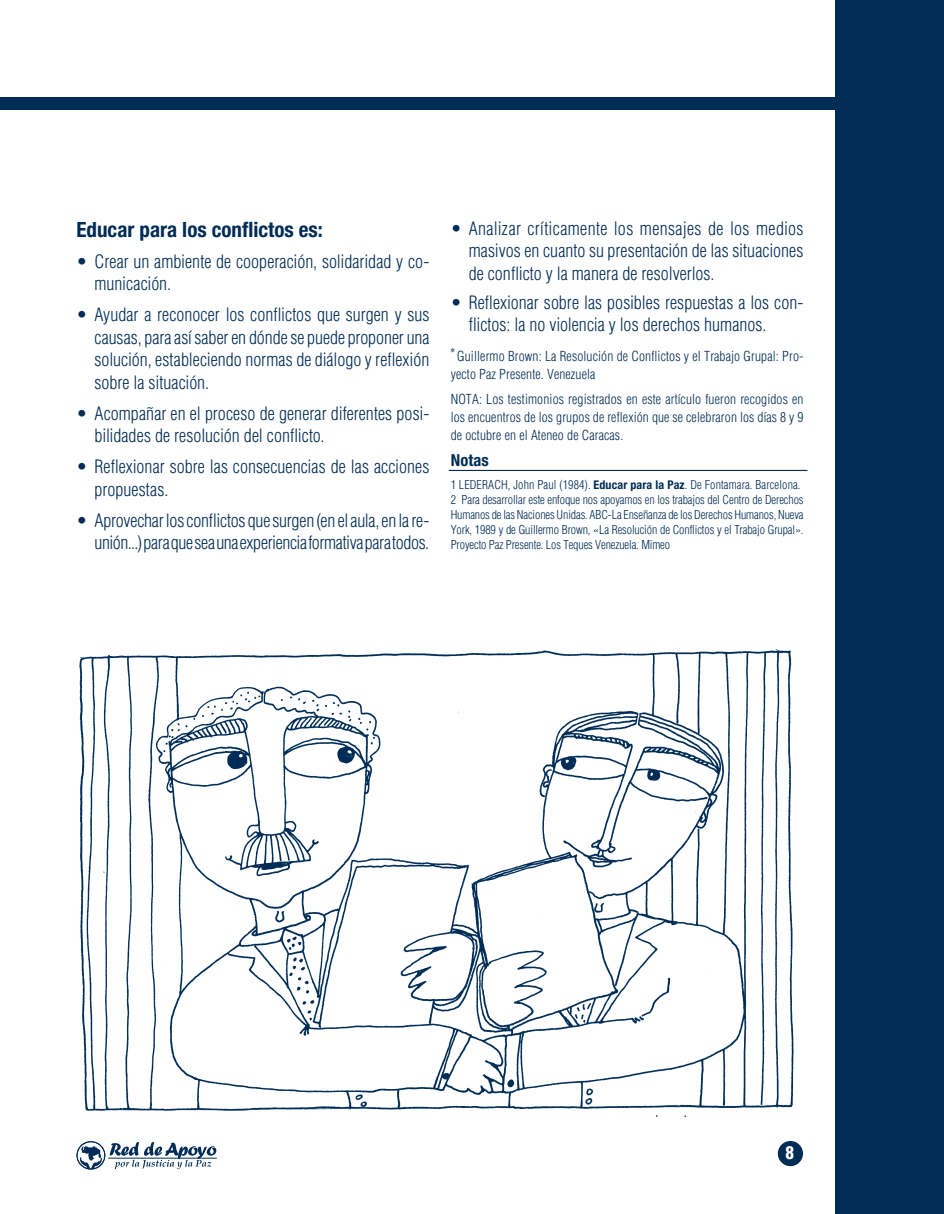
<style>
.page{position:relative;width:944px;height:1214px;background:#fff}
.page>*{position:absolute;margin:0;border:0;box-sizing:border-box;transform-origin:0 0}
.Subtitulo_2{font:700 condensed 21px "Helvetica Neue";color:#002c55}
.texto_tab{font:300 condensed 18px/22.5px "Helvetica";color:#002c55}
.t1{font:900 condensed 17.25px "Helvetica LT Std";color:#fff}
.Subtitulo_3{font:700 condensed 16.5px "Helvetica Neue";letter-spacing:.01em;color:#002c55}
.texto{font:300 condensed 13.5px/18px "Helvetica";letter-spacing:.01em;color:#002c55}
.texto-2{font:300 condensed 12px/15px "Helvetica";letter-spacing:-.01em;color:#002c55;text-align:justify}
.texto-3{font:300 condensed 12px "Helvetica";letter-spacing:.01em;color:#002c55}
.s1{font-family:"Helvetica Neue";font-weight:700}
</style>
<div class="page">
<div style="left:778px;top:1141px;width:24px;height:24px;background:#002c55;border-radius:50%"></div>
<div style="left:777px;top:1141px;width:26px;height:25px;border:2px solid #002c55;border-radius:50%"></div>
<svg style="left:80px;top:1145px;width:22px;height:24px"></svg>
<div style="left:77px;top:1141px;width:28px;height:28px;border:1px solid #002c55;border-radius:50%"></div>
<div style="left:76px;top:1141px;width:29px;height:28px;border:1px solid #002c55;border-radius:50%"></div>
<hr style="left:108px;top:1157px;width:108px;height:1px;background:#002c55">
<svg style="left:110px;top:1142px;width:106px;height:27px"></svg>
<div style="left:0;top:98px;width:918px;height:12px;background:#002c55"></div>
<div style="left:835px;top:0;width:108px;height:1213px;background:#002c55"></div>
<img style="left:79px;top:649px;width:715px;height:467px">
<hr style="left:449px;top:470px;width:358px;height:1px;background:#002c55">
<p class="Subtitulo_2" style="left:77px;top:216px;width:248px">Educar para los conflictos es:</p>
<p class="texto_tab" style="left:95px;top:250px;width:336px;text-indent:-18px">• Crear un ambiente de cooperación, solidaridad y co&shy;municación.</p>
<p class="texto_tab" style="left:95px;top:303px;width:336px;text-align:justify;text-indent:-18px">• Ayudar a reconocer los conflictos que surgen y sus causas, para así saber en dónde se puede proponer una solución, estableciendo normas de diálogo y reflexión sobre la situación.</p>
<p class="texto_tab" style="left:95px;top:402px;width:336px;text-indent:-18px">• Acompañar en el proceso de generar diferentes posi&shy;bilidades de resolución del conflicto.</p>
<p class="texto_tab" style="left:95px;top:455px;width:336px;text-indent:-18px">• Reflexionar sobre las consecuencias de las acciones propuestas.</p>
<p class="texto_tab" style="left:77px;top:509px;width:354px;text-align:right">• Aprovecharlosconflictos quesurgen (en elaula,en lare&shy;unión...) para que sea una experiencia formativa para todos.</p>
<p class="texto_tab" style="left:468px;top:217px;width:336px;text-align:justify;text-indent:-18px">• Analizar críticamente los mensajes de los medios masivos en cuanto su presentación de las situaciones de conflicto y la manera de resolverlos.</p>
<p class="texto_tab" style="left:468px;top:291px;width:336px;text-indent:-18px">• Reflexionar sobre las posibles respuestas a los con&shy;flictos: la no violencia y los derechos humanos.</p>
<p class="texto" style="left:450px;top:347px;width:354px"><sup>*</sup> Guillermo Brown: La Resolución de Conflictos y el Trabajo Grupal: Pro&shy;yecto Paz Presente. Venezuela</p>
<p class="texto" style="left:450px;top:389px;width:354px;text-align:justify">NOTA: Los testimonios registrados en este artículo fueron recogidos en los encuentros de los grupos de reflexión que se celebraron los días 8 y 9 de octubre en el Ateneo de Caracas.</p>
<p class="Subtitulo_3" style="left:450px;top:450px;width:40px">Notas</p>
<p class="texto-3" style="left:450px;top:478px;width:351px">1 LEDERACH, John Paul (1984). <span class="s1">Educar para la Paz</span>. De Fontamara. Barcelona.</p>
<p class="texto-2" style="left:450px;top:492px;width:354px">2 Para desarrollar este enfoque nos apoyamos en los trabajos del Centro de Derechos Humanos de las Naciones Unidas. ABC-La Enseñanza de los Derechos Humanos, Nueva York, 1989 y de Guillermo Brown, «La Resolución de Conflictos y el Trabajo Grupal».<br>Proyecto Paz Presente. Los Teques Venezuela. Mimeo</p>
<p class="t1" style="left:785px;top:1141px;width:10px">8</p>
</div>
